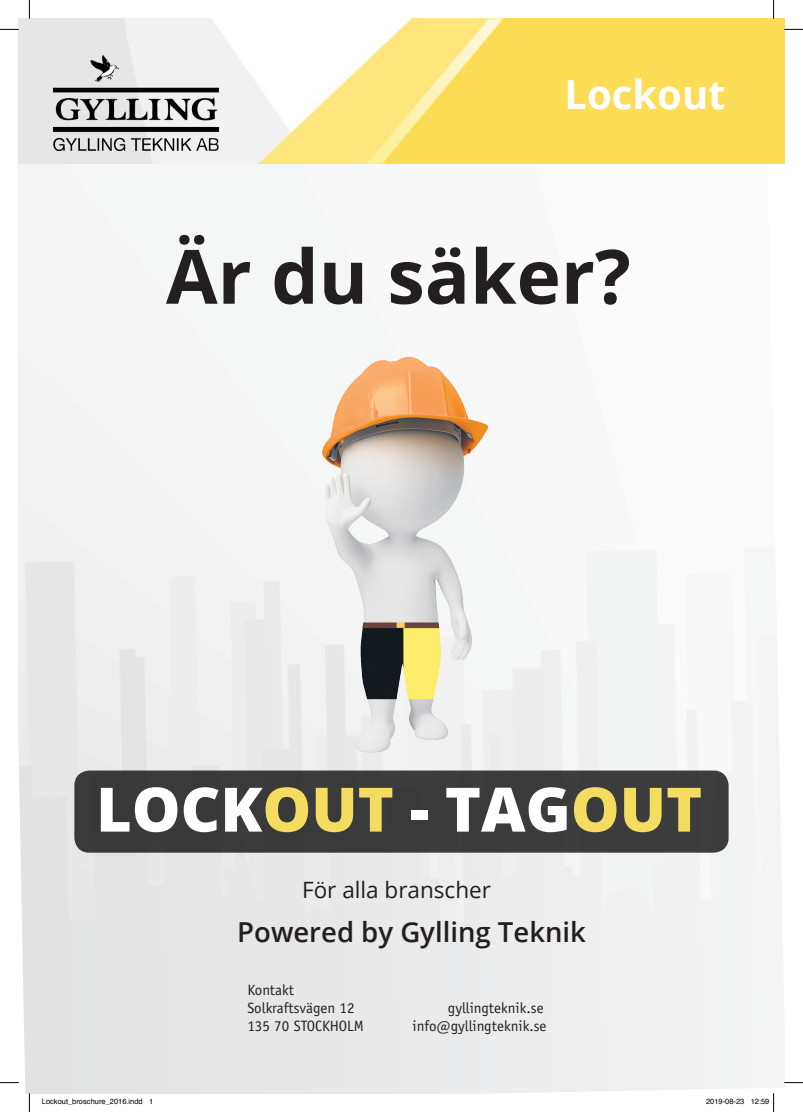
<style>
.page{position:relative;width:803px;height:1112px;background:#fff}
.page>*{position:absolute;margin:0;border:0;box-sizing:border-box;transform-origin:0 0}
.t1{font:700 75px "Open Sans";color:#231f20}
.t2{font:800 61.25px "Open Sans";color:#fff}
.t3{font:700 40px "Open Sans";color:#fff}
.t4{font:600 27.5px "Open Sans";color:#231f20}
.t5{font:22.5px "Open Sans";color:#231f20}
.t6{font:15px/18px "Officina Sans";color:#231f20}
.t7{font:7.5px "Helvetica";color:#000}
.s1{color:#f3dc5f}
</style>
<div class="page">
<img style="left:19px;top:164px;width:765px;height:928px">
<img style="left:19px;top:19px;width:765px;height:145px">
<div style="left:74px;top:770px;width:654px;height:82px;background:#3b3b3b;border-radius:15px"></div>
<img style="left:53px;top:56px;width:166px;height:94px">
<img style="left:316px;top:354px;width:178px;height:403px">
<svg style="left:0;top:29px;width:19px;height:1px"></svg>
<svg style="left:784px;top:29px;width:19px;height:1px"></svg>
<svg style="left:0;top:1082px;width:19px;height:1px"></svg>
<svg style="left:784px;top:1082px;width:19px;height:1px"></svg>
<svg style="left:29px;top:0;width:1px;height:19px"></svg>
<svg style="left:29px;top:1092px;width:1px;height:19px"></svg>
<svg style="left:773px;top:0;width:1px;height:19px"></svg>
<svg style="left:773px;top:1093px;width:1px;height:18px"></svg>
<h3 class="t3" style="left:564px;top:66px;width:163px">Lockout</h3>
<h1 class="t1" style="left:166px;top:223px;width:466px">Är du säker?</h1>
<h2 class="t2" style="left:96px;top:762px;width:608px">LOCK<span class="s1">OUT</span> - TAG<span class="s1">OUT</span></h2>
<h3 class="t5" style="left:302px;top:873px;width:190px">För alla branscher</h3>
<h3 class="t4" style="left:237px;top:913px;width:350px">Powered by Gylling Teknik</h3>
<p class="t6" style="left:247px;top:981px;width:109px">Kontakt<br>Solkraftsvägen 12</p>
<p class="t6" style="left:448px;top:999px;width:97px">gyllingteknik.se</p>
<p class="t6" style="left:247px;top:1017px;width:118px">135 70 STOCKHOLM</p>
<p class="t6" style="left:413px;top:1017px;width:135px">info@gyllingteknik.se</p>
<p class="t7" style="left:42px;top:1095px;width:113px">Lockout_broschure_2016.indd 1</p>
<p class="t7" style="left:706px;top:1095px;width:65px">2019-08-23 12:59</p>
</div>
